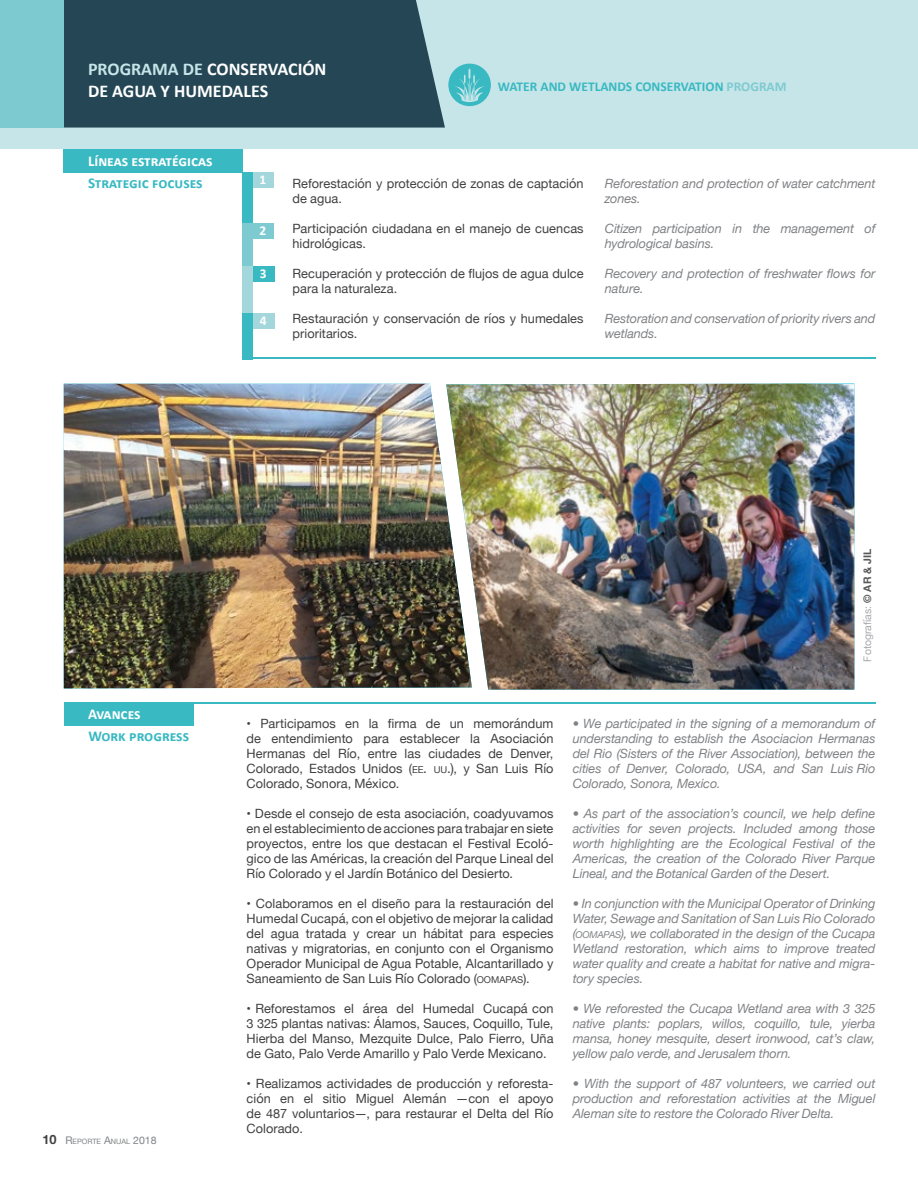
<style>
.page{position:relative;width:918px;height:1188px;background:#fff}
.page>*{position:absolute;margin:0;border:0;box-sizing:border-box;transform-origin:0 0}
.t1{font:700 18px/22.5px "Calibri";color:#fff}
.t2{font:700 15px "Calibri";color:#39b9c2}
.t3{font:700 15px "Calibri";color:#fff}
.t4{font:700 13.5px "Calibri";color:#39b9c2}
.t5{font:700 13.5px "Calibri";color:#fff}
.t6{font:12.75px/15px "Helvetica Neue";letter-spacing:.005em;color:#414042;text-align:justify}
.t7{font:italic 12.75px/15px "Helvetica Neue";letter-spacing:-.01em;color:#808285;text-align:justify}
.t8{font:10.5px "Helvetica Neue";color:#a7a9ac}
.t9{font:7.35px "Helvetica Neue";color:#808285}
.s1{color:#c6e5e8}
.s2{color:#7ecad1}
.s3{font-weight:700;font-size:12.75px;color:#414042}
.s4{font-size:10.5px}
.s5{font-weight:700;color:#58595b}
.s6{font-size:9.45px}
.s7{font-size:13.5px}
</style>
<div class="page">
<div style="left:0;top:0;width:918px;height:149px;background:#c6e5e8"></div>
<div style="left:448px;top:64px;width:43px;height:42px;background:#39b9c2;border-radius:50%"></div>
<svg style="left:454px;top:68px;width:31px;height:34px"></svg>
<div style="left:64px;top:0;width:381px;height:128px;background:#254755"></div>
<div style="left:0;top:0;width:64px;height:128px;background:#7ecad1"></div>
<div style="left:64px;top:149px;width:179px;height:23px;background:#39b9c2"></div>
<hr style="left:243px;top:358px;width:632px;height:1px;background:#39b9c2">
<div style="left:253px;top:172px;width:21px;height:16px;background:#a3d7dc"></div>
<div style="left:253px;top:223px;width:21px;height:16px;background:#7ecad1"></div>
<div style="left:253px;top:267px;width:21px;height:15px;background:#39b9c2"></div>
<div style="left:253px;top:313px;width:21px;height:16px;background:#a3d7dc"></div>
<div style="left:243px;top:172px;width:10px;height:51px;background:#39b9c2"></div>
<div style="left:243px;top:223px;width:10px;height:50px;background:#7ecad1"></div>
<div style="left:243px;top:267px;width:10px;height:49px;background:#a3d7dc"></div>
<div style="left:243px;top:313px;width:10px;height:46px;background:#39b9c2"></div>
<div style="left:64px;top:703px;width:129px;height:23px;background:#39b9c2"></div>
<hr style="left:193px;top:703px;width:682px;height:1px;background:#39b9c2">
<img style="left:472px;top:384px;width:382px;height:306px">
<img style="left:64px;top:384px;width:408px;height:304px">
<h1 class="t1" style="left:88px;top:57px;width:240px"><span class="s1">PROGRAMA DE</span> CONSERVACIÓN<br>DE AGUA Y HUMEDALES</h1>
<p class="t3" style="left:88px;top:152px;width:126px">Líneas estratégicas</p>
<p class="t4" style="left:498px;top:78px;width:290px">WATER AND WETLANDS CONSERVATION <span class="s2">PROGRAM</span></p>
<p class="t2" style="left:88px;top:173px;width:116px">Strategic focuses</p>
<p class="t5" style="left:260px;top:171px;width:8px">1</p>
<p class="t5" style="left:260px;top:222px;width:8px">2</p>
<p class="t5" style="left:260px;top:265px;width:8px">3</p>
<p class="t5" style="left:260px;top:312px;width:8px">4</p>
<p class="t6" style="left:293px;top:176px;width:293px">Reforestación y protección de zonas de captación de agua.</p>
<p class="t6" style="left:293px;top:221px;width:293px">Participación ciudadana en el manejo de cuencas hidrológicas.</p>
<p class="t6" style="left:293px;top:266px;width:293px">Recuperación y protección de flujos de agua dulce para la naturaleza.</p>
<p class="t6" style="left:293px;top:311px;width:293px">Restauración y conservación de ríos y humedales prioritarios.</p>
<p class="t7" style="left:605px;top:176px;width:272px">Reforestation and protection of water catchment zones.</p>
<p class="t7" style="left:605px;top:221px;width:272px">Citizen participation in the management of hydrological basins.</p>
<p class="t7" style="left:605px;top:266px;width:272px">Recovery and protection of freshwater flows for nature.</p>
<p class="t7" style="left:605px;top:311px;width:272px">Restoration and conservation of priority rivers and wetlands.</p>
<p class="t3" style="left:88px;top:705px;width:54px">Avances</p>
<p class="t2" style="left:88px;top:727px;width:102px">Work progress</p>
<p class="t9" style="left:43px;top:1136px;width:116px"><span class="s3">10</span> <span class="s4">R</span>EPORTE <span class="s4">A</span>NUAL <span class="s4">2018</span></p>
<p class="t8" style="left:860px;top:662px;width:114px;rotate:-90deg">Fotografías: <span class="s5">© AR &amp; JIL</span></p>
<p class="t6" style="left:247px;top:716px;width:308px">• Participamos en la firma de un memorándum de entendimiento para establecer la Asociación Hermanas del Río, entre las ciudades de Denver, Colorado, Estados Unidos (<span class="s6">EE</span><span class="s7">.</span> <span class="s6">UU</span><span class="s7">.)</span>, y San Luis Río Colorado, Sonora, México.</p>
<p class="t6" style="left:247px;top:807px;width:308px">• Desde el consejo de esta asociación, coadyuvamos en el establecimiento de acciones para trabajar en siete proyectos, entre los que destacan el Festival Ecoló&shy;gico de las Américas, la creación del Parque Lineal del Río Colorado y el Jardín Botánico del Desierto.</p>
<p class="t6" style="left:247px;top:897px;width:308px">• Colaboramos en el diseño para la restauración del Humedal Cucapá, con el objetivo de mejorar la calidad del agua tratada y crear un hábitat para especies nativas y migratorias, en conjunto con el Organismo Operador Municipal de Agua Potable, Alcantarillado y Saneamiento de San Luis Río Colorado (<span class="s6">OOMAPAS</span>).</p>
<p class="t6" style="left:247px;top:1002px;width:308px">• Reforestamos el área del Humedal Cucapá con 3 325 plantas nativas: Álamos, Sauces, Coquillo, Tule, Hierba del Manso, Mezquite Dulce, Palo Fierro, Uña de Gato, Palo Verde Amarillo y Palo Verde Mexicano.</p>
<p class="t6" style="left:247px;top:1077px;width:308px">• Realizamos actividades de producción y reforesta&shy;ción en el sitio Miguel Alemán —con el apoyo de 487 voluntarios—, para restaurar el Delta del Río Colorado.</p>
<p class="t7" style="left:573px;top:716px;width:304px">• We participated in the signing of a memorandum of understanding to establish the Asociacion Hermanas del Rio (Sisters of the River Association), between the cities of Denver, Colorado, USA, and San Luis Rio Colorado, Sonora, Mexico.</p>
<p class="t7" style="left:573px;top:806px;width:304px">• As part of the association’s council, we help define activities for seven projects. Included among those worth highlighting are the Ecological Festival of the Americas, the creation of the Colorado River Parque Lineal, and the Botanical Garden of the Desert.</p>
<p class="t7" style="left:573px;top:896px;width:304px">• In conjunction with the Municipal Operator of Drinking Water, Sewage and Sanitation of San Luis Rio Colorado (<span class="s6">OOMAPAS</span>), we collaborated in the design of the Cucapa Wetland restoration, which aims to improve treated water quality and create a habitat for native and migra&shy;tory species.</p>
<p class="t7" style="left:573px;top:1001px;width:304px">• We reforested the Cucapa Wetland area with 3 325 native plants: poplars, willos, coquillo, tule, yierba mansa, honey mesquite, desert ironwood, cat’s claw, yellow palo verde, and Jerusalem thorn.</p>
<p class="t7" style="left:573px;top:1076px;width:304px">• With the support of 487 volunteers, we carried out production and reforestation activities at the Miguel Aleman site to restore the Colorado River Delta.</p>
</div>
